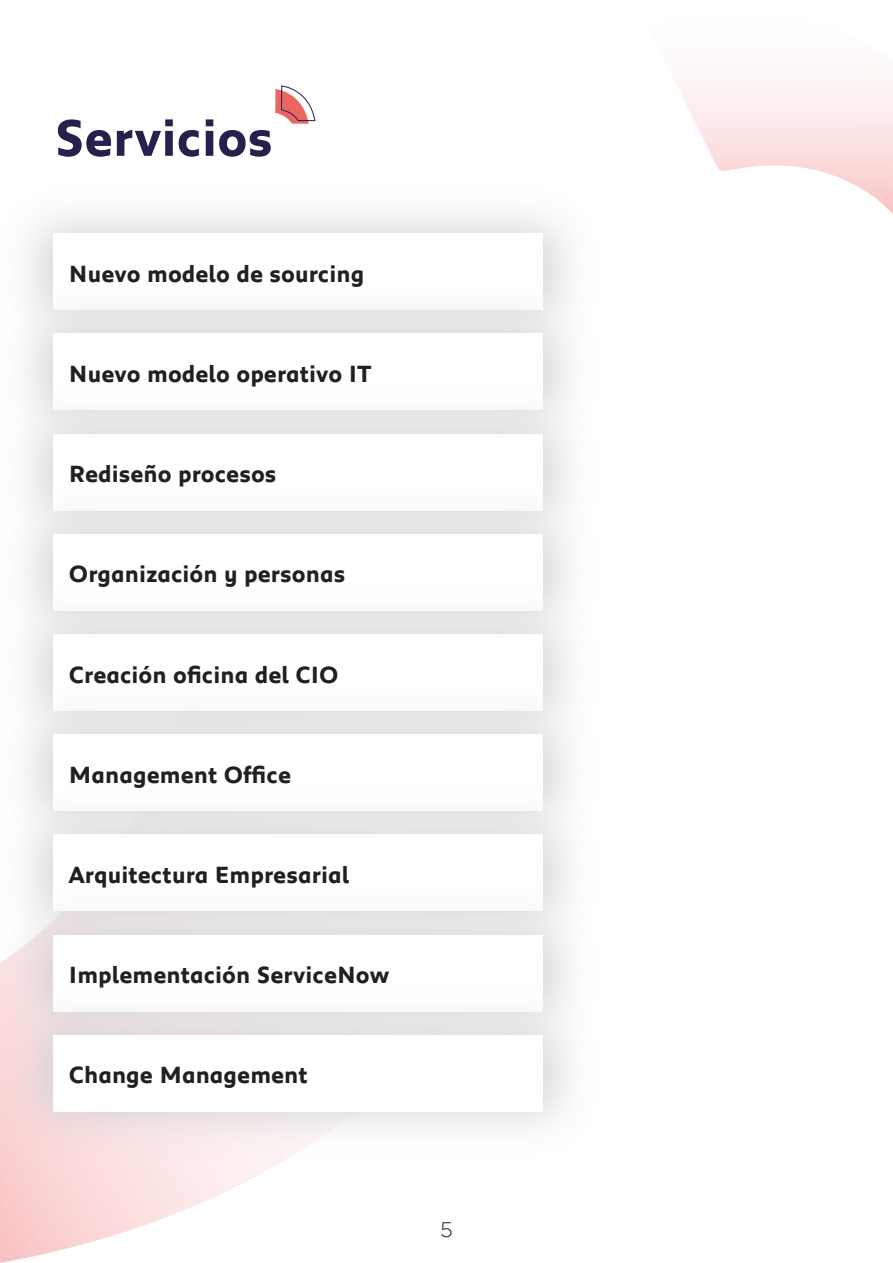
<style>
.page{position:relative;width:893px;height:1263px;background:#fff}
.page>*{position:absolute;margin:0;border:0;box-sizing:border-box;transform-origin:0 0}
.t1{font:700 52.5px "Peugeot";color:#27204d}
.t2{font:700 24px "Peugeot";color:#231f20}
.t3{font:300 21px "Gotham";color:#231f20}
</style>
<div class="page">
<svg style="left:0;top:1165px;width:276px;height:98px"></svg>
<svg style="left:676px;top:81px;width:217px;height:133px"></svg>
<svg style="left:275px;top:86px;width:41px;height:38px"></svg>
<h1 class="t1" style="left:55px;top:102px;width:220px">Servicios</h1>
<p class="t2" style="left:69px;top:257px;width:297px">Nuevo modelo de sourcing</p>
<p class="t2" style="left:69px;top:357px;width:304px">Nuevo modelo operativo IT</p>
<p class="t2" style="left:69px;top:458px;width:209px">Rediseño procesos</p>
<p class="t2" style="left:69px;top:558px;width:278px">Organización y personas</p>
<p class="t2" style="left:69px;top:658px;width:271px">Creación oficina del CIO</p>
<p class="t2" style="left:69px;top:758px;width:224px">Management Office</p>
<p class="t2" style="left:69px;top:858px;width:282px">Arquitectura Empresarial</p>
<p class="t2" style="left:69px;top:959px;width:322px">Implementación ServiceNow</p>
<p class="t2" style="left:69px;top:1059px;width:240px">Change Management</p>
<p class="t3" style="left:440px;top:1218px;width:14px">5</p>
</div>
